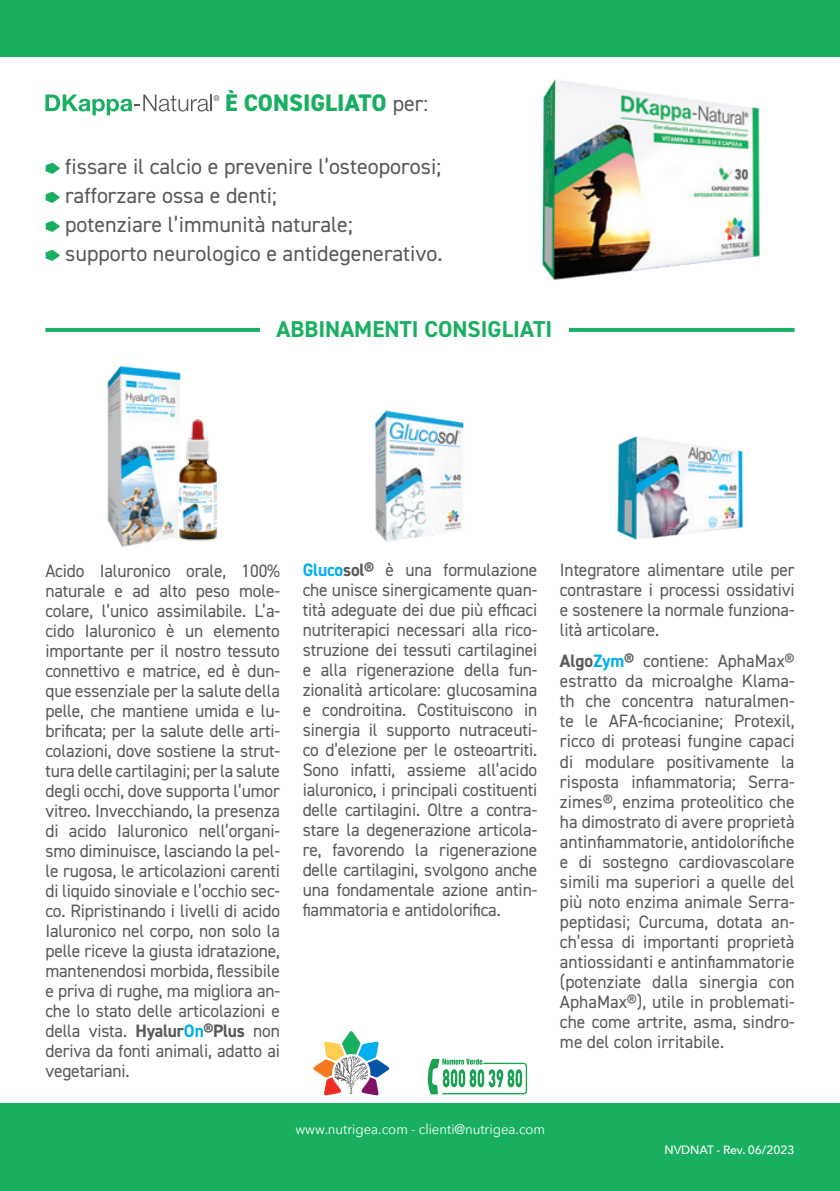
<style>
.page{position:relative;width:840px;height:1191px;background:#fff}
.page>*{position:absolute;margin:0;border:0;box-sizing:border-box;transform-origin:0 0}
.t1{font:800 24px "DIN2014";color:#18b060}
.t2{font:700 23px "DIN2014";color:#18b060}
.t3{font:22px "DIN2014";color:#57585a}
.t4{font:18px/20px "DIN2014";letter-spacing:-.01em;color:#57585a;text-align:justify}
.t5{font:14px "Avenir Next";color:#fff;scale:.94 1}
.t6{font:500 12px "Avenir Next";letter-spacing:-.01em;color:#fff}
.s1{font-weight:400;font-size:22px;color:#57585a}
.s2{font-weight:700}
.s3{font-weight:700;color:#00aeef}
</style>
<div class="page">
<div style="left:0;top:0;width:839px;height:57px;background:#18b060"></div>
<div style="left:0;top:1103px;width:839px;height:88px;background:#18b060"></div>
<svg style="left:313px;top:1031px;width:76px;height:64px"></svg>
<svg style="left:427px;top:1058px;width:100px;height:36px"></svg>
<svg style="left:45px;top:95px;width:174px;height:20px"></svg>
<svg style="left:45px;top:163px;width:15px;height:11px"></svg>
<svg style="left:45px;top:192px;width:15px;height:11px"></svg>
<svg style="left:45px;top:221px;width:15px;height:11px"></svg>
<svg style="left:45px;top:250px;width:15px;height:11px"></svg>
<img style="left:107px;top:365px;width:74px;height:182px">
<img style="left:174px;top:407px;width:44px;height:134px">
<img style="left:374px;top:410px;width:90px;height:132px">
<img style="left:617px;top:436px;width:127px;height:104px">
<svg style="left:45px;top:328px;width:749px;height:4px;background:#1db163"></svg>
<div style="left:260px;top:313px;width:308px;height:31px;background:#fff"></div>
<img style="left:542px;top:79px;width:218px;height:201px">
<p class="t1" style="left:225px;top:87px;width:204px">È CONSIGLIATO <span class="s1">per:</span></p>
<p class="t3" style="left:65px;top:152px;width:377px">fissare il calcio e prevenire l’osteoporosi;</p>
<p class="t3" style="left:65px;top:181px;width:213px">rafforzare ossa e denti;</p>
<p class="t3" style="left:65px;top:210px;width:289px">potenziare l’immunità naturale;</p>
<p class="t3" style="left:65px;top:239px;width:379px">supporto neurologico e antidegenerativo.</p>
<p class="t2" style="left:276px;top:314px;width:277px">ABBINAMENTI CONSIGLIATI</p>
<p class="t4" style="left:45px;top:560px;width:236px">Acido Ialuronico orale, 100% naturale e ad alto peso mole&shy;colare, l’unico assimilabile. L’a&shy;cido Ialuronico è un elemento importante per il nostro tessuto connettivo e matrice, ed è dun&shy;que essenziale per la salute della pelle, che mantiene umida e lu&shy;brificata; per la salute delle arti&shy;colazioni, dove sostiene la strut&shy;tura delle cartilagini; per la salute degli occhi, dove supporta l’umor vitreo. Invecchiando, la presenza di acido Ialuronico nell’organi&shy;smo diminuisce, lasciando la pel&shy;le rugosa, le articolazioni carenti di liquido sinoviale e l’occhio sec&shy;co. Ripristinando i livelli di acido Ialuronico nel corpo, non solo la pelle riceve la giusta idratazione, mantenendosi morbida, flessibile e priva di rughe, ma migliora an&shy;che lo stato delle articolazioni e della vista. <span class="s2">Hyalur</span><span class="s3">On</span><span class="s2">®Plus</span> non deriva da fonti animali, adatto ai vegetariani.</p>
<p class="t4" style="left:302px;top:559px;width:236px"><span class="s3">Gluco</span><span class="s2">sol®</span> è una formulazione che unisce sinergicamente quan&shy;tità adeguate dei due più efficaci nutriterapici necessari alla rico&shy;struzione dei tessuti cartilaginei e alla rigenerazione della fun&shy;zionalità articolare: glucosamina e condroitina. Costituiscono in sinergia il supporto nutraceuti&shy;co d’elezione per le osteoartriti.<br>Sono infatti, assieme all’acido ialuronico, i principali costituenti delle cartilagini. Oltre a contra&shy;stare la degenerazione articola&shy;re, favorendo la rigenerazione delle cartilagini, svolgono anche una fondamentale azione antin&shy;fiammatoria e antidolorifica.</p>
<p class="t4" style="left:559px;top:559px;width:236px">Integratore alimentare utile per contrastare i processi ossidativi e sostenere la normale funziona&shy;lità articolare.</p>
<p class="t4" style="left:559px;top:651px;width:236px"><span class="s2">Algo</span><span class="s3">Zym</span><span class="s2">®</span> contiene: AphaMax® estratto da microalghe Klama&shy;th che concentra naturalmen&shy;te le AFA-ficocianine; Protexil, ricco di proteasi fungine capaci di modulare positivamente la risposta infiammatoria; Serra&shy;zimes®, enzima proteolitico che ha dimostrato di avere proprietà antinfiammatorie, antidolorifiche e di sostegno cardiovascolare simili ma superiori a quelle del più noto enzima animale Serra&shy;peptidasi; Curcuma, dotata an&shy;ch’essa di importanti proprietà antiossidanti e antinfiammatorie (potenziate dalla sinergia con AphaMax®), utile in problemati&shy;che come artrite, asma, sindro&shy;me del colon irritabile.</p>
<p class="t5" style="left:295px;top:1117px;width:267px">www.nutrigea.com - clienti@nutrigea.com</p>
<p class="t6" style="left:664px;top:1139px;width:131px">NVDNAT - Rev. 06/2023</p>
</div>
